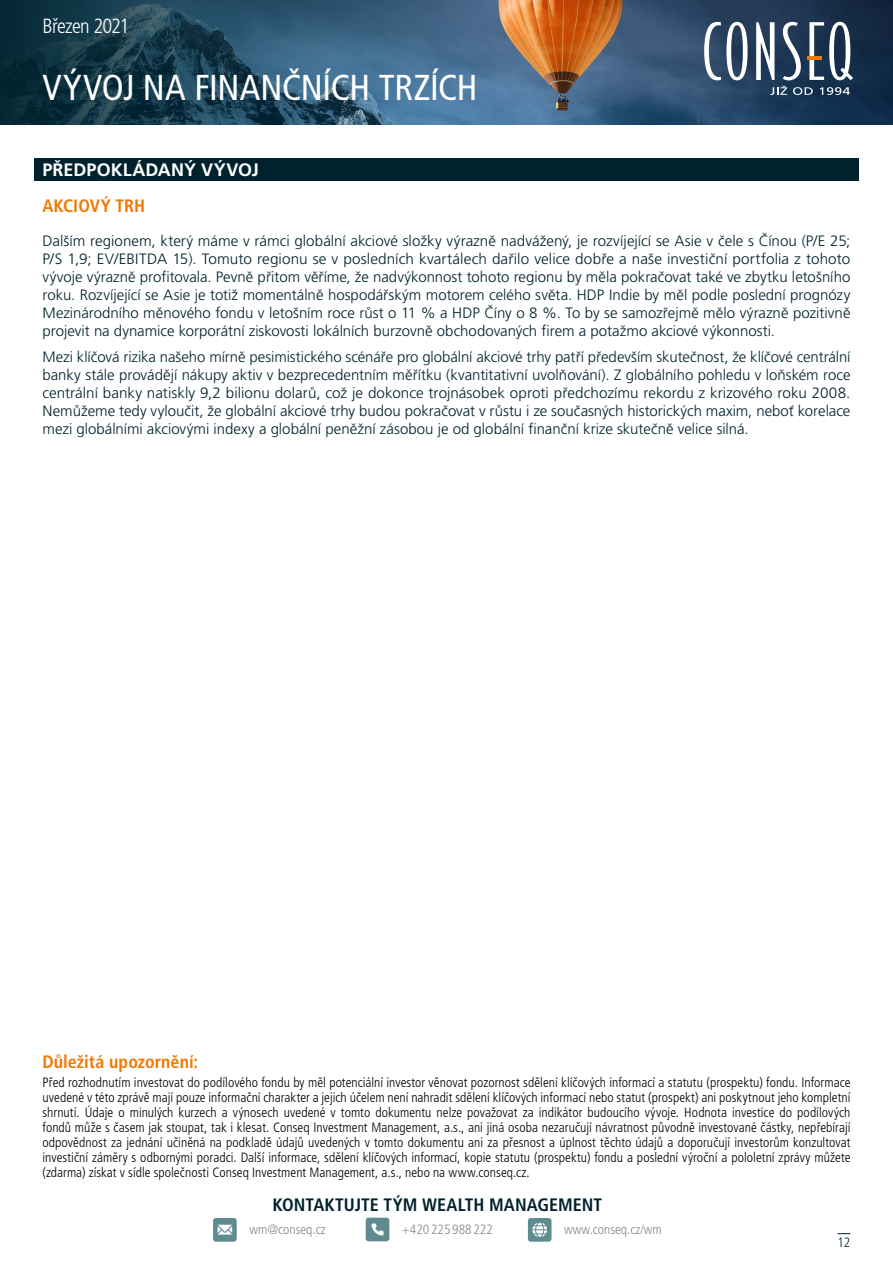
<style>
.page{position:relative;width:893px;height:1263px;background:#fff}
.page>*{position:absolute;margin:0;border:0;box-sizing:border-box;transform-origin:0 0}
.t1{font:condensed 36px "Frutiger LT Pro";letter-spacing:-.01em;color:#fff}
.t2{font:300 condensed 20.55px "Frutiger LT Pro";letter-spacing:-.035em;color:#fff}
.t3{font:700 condensed 18px "Frutiger LT Pro";color:#00222c}
.t4{font:700 condensed 18px "Frutiger LT Pro";color:#f17900}
.t5{font:700 18px "Frutiger LT Pro";color:#fff}
.t6{font:300 15px/18px "Frutiger LT Pro";color:#00222c;text-align:justify}
.t7{font:300 condensed 13.5px/15px "Frutiger LT Pro";letter-spacing:.005em;color:#000;text-align:justify}
.t8{font:300 condensed 13.5px "Frutiger LT Pro";color:#878988}
.t9{font:300 condensed 13.5px "Frutiger LT Pro";color:#00222c}
</style>
<div class="page">
<img style="left:496px;top:0;width:397px;height:124px">
<svg style="left:0;top:0;width:496px;height:124px;background:#294f67"></svg>
<svg style="left:704px;top:22px;width:44px;height:58px"></svg>
<svg style="left:756px;top:22px;width:18px;height:58px"></svg>
<svg style="left:783px;top:22px;width:18px;height:58px"></svg>
<svg style="left:809px;top:22px;width:44px;height:58px"></svg>
<hr style="left:808px;top:56px;width:14px;height:4px;background:#f17900">
<svg style="left:770px;top:86px;width:17px;height:9px"></svg>
<svg style="left:793px;top:87px;width:20px;height:8px"></svg>
<svg style="left:820px;top:87px;width:30px;height:8px"></svg>
<svg style="left:213px;top:1218px;width:24px;height:24px"></svg>
<svg style="left:366px;top:1218px;width:23px;height:23px"></svg>
<svg style="left:528px;top:1218px;width:23px;height:24px"></svg>
<svg style="left:837px;top:1233px;width:13px;height:1px"></svg>
<div style="left:34px;top:158px;width:825px;height:22px;background:#00222c"></div>
<h2 class="t2" style="left:43px;top:14px;width:88px">Březen 2021</h2>
<h1 class="t1" style="left:43px;top:67px;width:436px">VÝVOJ NA FINANČNÍCH TRZÍCH</h1>
<p class="t5" style="left:43px;top:159px;width:218px">PŘEDPOKLÁDANÝ VÝVOJ</p>
<p class="t4" style="left:43px;top:195px;width:104px">AKCIOVÝ TRH</p>
<p class="t6" style="left:43px;top:232px;width:809px">Dalším regionem, který máme v rámci globální akciové složky výrazně nadvážený, je rozvíjející se Asie v čele s Čínou (P/E 25; P/S 1,9; EV/EBITDA 15). Tomuto regionu se v posledních kvartálech dařilo velice dobře a naše investiční portfolia z tohoto vývoje výrazně profitovala. Pevně přitom věříme, že nadvýkonnost tohoto regionu by měla pokračovat také ve zbytku letošního roku. Rozvíjející se Asie je totiž momentálně hospodářským motorem celého světa. HDP Indie by měl podle poslední prognózy Mezinárodního měnového fondu v letošním roce růst o 11 % a HDP Číny o 8 %. To by se samozřejmě mělo výrazně pozitivně projevit na dynamice korporátní ziskovosti lokálních burzovně obchodovaných firem a potažmo akciové výkonnosti.</p>
<p class="t6" style="left:43px;top:348px;width:809px">Mezi klíčová rizika našeho mírně pesimistického scénáře pro globální akciové trhy patří především skutečnost, že klíčové centrální banky stále provádějí nákupy aktiv v bezprecedentním měřítku (kvantitativní uvolňování). Z globálního pohledu v loňském roce centrální banky natiskly 9,2 bilionu dolarů, což je dokonce trojnásobek oproti předchozímu rekordu z krizového roku 2008.<br>Nemůžeme tedy vyloučit, že globální akciové trhy budou pokračovat v růstu i ze současných historických maxim, neboť korelace mezi globálními akciovými indexy a globální peněžní zásobou je od globální finanční krize skutečně velice silná.</p>
<p class="t4" style="left:43px;top:1051px;width:157px">Důležitá upozornění:</p>
<p class="t7" style="left:43px;top:1075px;width:809px">Před rozhodnutím investovat do podílového fondu by měl potenciální investor věnovat pozornost sdělení klíčových informací a statutu (prospektu) fondu. Informace uvedené v této zprávě mají pouze informační charakter a jejich účelem není nahradit sdělení klíčových informací nebo statut (prospekt) ani poskytnout jeho kompletní shrnutí. Údaje o minulých kurzech a výnosech uvedené v tomto dokumentu nelze považovat za indikátor budoucího vývoje. Hodnota investice do podílových fondů může s časem jak stoupat, tak i klesat. Conseq Investment Management, a.s., ani jiná osoba nezaručují návratnost původně investované částky, nepřebírají odpovědnost za jednání učiněná na podkladě údajů uvedených v tomto dokumentu ani za přesnost a úplnost těchto údajů a doporučují investorům konzultovat investiční záměry s odbornými poradci. Další informace, sdělení klíčových informací, kopie statutu (prospektu) fondu a poslední výroční a pololetní zprávy můžete (zdarma) získat v sídle společnosti Conseq Investment Management, a.s., nebo na www.conseq.cz.</p>
<p class="t3" style="left:272px;top:1194px;width:331px">KONTAKTUJTE TÝM WEALTH MANAGEMENT</p>
<p class="t8" style="left:249px;top:1222px;width:78px">wm@conseq.cz</p>
<p class="t8" style="left:402px;top:1222px;width:92px">+420 225 988 222</p>
<p class="t8" style="left:564px;top:1222px;width:99px">www.conseq.cz/wm</p>
<p class="t9" style="left:837px;top:1234px;width:14px">12</p>
</div>
